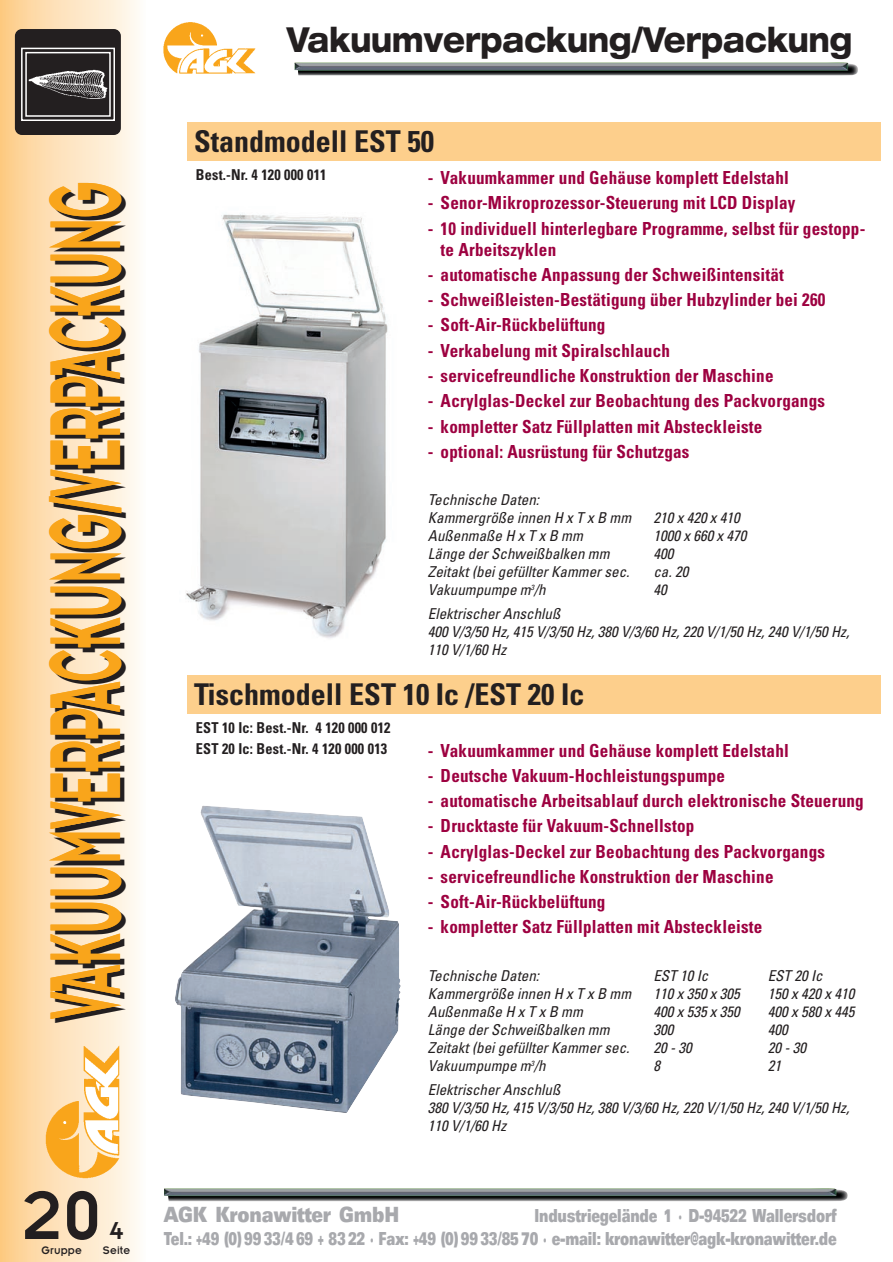
<style>
.page{position:relative;width:893px;height:1262px;background:#fff}
.page>*{position:absolute;margin:0;border:0;box-sizing:border-box;transform-origin:0 0}
.t1{font:110.1px "Insignia";color:#231f20;scale:.45 1}
.t2{font:75px "Insignia";color:#231f20;scale:.95 1}
.t3{font:800 expanded 34.5px "Helvetica Neue";color:#231f20;scale:.78 1}
.t4{font:700 condensed 30px "Univers";color:#231f20}
.t5{font:27px "Insignia";color:#231f20}
.t6{font:900 expanded 21px "Univers";letter-spacing:-.015em;color:#a8a9ad;scale:.65 1}
.t7{font:700 condensed 18px/21px "Univers";letter-spacing:.015em;color:#9d0140;scale:.95 1}
.t8{font:900 expanded 18px "Univers";letter-spacing:-.015em;color:#a8a9ad;scale:.57 1}
.t9{font:italic condensed 15px/18px "Univers";color:#231f20}
.t10{font:700 condensed 15px/21px "Univers";letter-spacing:.015em;color:#231f20;scale:.95 1}
.t11{font:12px "Insignia";letter-spacing:.015em;color:#231f20;scale:.95 1}
</style>
<div class="page">
<div style="left:187px;top:123px;width:693px;height:38px;background:#fdcf8c"></div>
<img style="left:186px;top:214px;width:202px;height:424px">
<div style="left:187px;top:675px;width:693px;height:39px;background:#fdcf8c"></div>
<img style="left:175px;top:805px;width:226px;height:308px">
<svg style="left:175px;top:1099px;width:77px;height:14px"></svg>
<hr style="left:141px;top:0;width:3px;height:1261px;background:#fefdfa">
<hr style="left:138px;top:0;width:3px;height:1261px;background:#fefcf7">
<hr style="left:135px;top:0;width:3px;height:1261px;background:#fefbf4">
<hr style="left:132px;top:0;width:3px;height:1261px;background:#fef9f1">
<hr style="left:129px;top:0;width:3px;height:1261px;background:#fef8ef">
<hr style="left:126px;top:0;width:3px;height:1261px;background:#fef7eb">
<hr style="left:123px;top:0;width:3px;height:1261px;background:#fef6e8">
<hr style="left:120px;top:0;width:3px;height:1261px;background:#fef5e5">
<hr style="left:117px;top:0;width:3px;height:1261px;background:#fef3e2">
<hr style="left:114px;top:0;width:3px;height:1261px;background:#fef2df">
<hr style="left:111px;top:0;width:3px;height:1261px;background:#fef1dc">
<hr style="left:108px;top:0;width:3px;height:1261px;background:#fef0d9">
<hr style="left:105px;top:0;width:3px;height:1261px;background:#feefd7">
<hr style="left:102px;top:0;width:3px;height:1261px;background:#feedd4">
<hr style="left:99px;top:0;width:3px;height:1261px;background:#feecd2">
<hr style="left:96px;top:0;width:3px;height:1261px;background:#feebce">
<hr style="left:93px;top:0;width:3px;height:1261px;background:#feeacb">
<hr style="left:90px;top:0;width:3px;height:1261px;background:#fee9c9">
<hr style="left:87px;top:0;width:3px;height:1261px;background:#fee7c6">
<hr style="left:85px;top:0;width:4px;height:1261px;background:#feeacd">
<hr style="left:81px;top:0;width:4px;height:1261px;background:#fee8cb">
<hr style="left:77px;top:0;width:4px;height:1261px;background:#fee7c8">
<hr style="left:73px;top:0;width:4px;height:1261px;background:#fee6c5">
<hr style="left:69px;top:0;width:4px;height:1261px;background:#fee6c3">
<hr style="left:65px;top:0;width:4px;height:1261px;background:#fee4c0">
<hr style="left:61px;top:0;width:4px;height:1261px;background:#fee3bf">
<hr style="left:57px;top:0;width:4px;height:1261px;background:#fee2bb">
<hr style="left:53px;top:0;width:4px;height:1261px;background:#fee1b9">
<hr style="left:49px;top:0;width:4px;height:1261px;background:#fedfb5">
<hr style="left:45px;top:0;width:4px;height:1261px;background:#fedeb3">
<hr style="left:41px;top:0;width:4px;height:1261px;background:#feddaf">
<hr style="left:38px;top:0;width:3px;height:1261px;background:#fed69e">
<hr style="left:35px;top:0;width:3px;height:1261px;background:#fdd59b">
<hr style="left:32px;top:0;width:3px;height:1261px;background:#fdd499">
<hr style="left:29px;top:0;width:3px;height:1261px;background:#fed397">
<hr style="left:26px;top:0;width:3px;height:1261px;background:#fed295">
<hr style="left:23px;top:0;width:3px;height:1261px;background:#fdd192">
<hr style="left:20px;top:0;width:3px;height:1261px;background:#fdd090">
<hr style="left:17px;top:0;width:3px;height:1261px;background:#fdd08d">
<hr style="left:14px;top:0;width:3px;height:1261px;background:#fdce8b">
<hr style="left:11px;top:0;width:3px;height:1261px;background:#fdcd89">
<hr style="left:8px;top:0;width:3px;height:1261px;background:#fdcc86">
<hr style="left:5px;top:0;width:3px;height:1261px;background:#fdcc84">
<hr style="left:2px;top:0;width:3px;height:1261px;background:#fdcb82">
<hr style="left:0;top:0;width:2px;height:1261px;background:#fdc97f">
<img style="left:45px;top:1046px;width:74px;height:133px">
<div style="left:15px;top:29px;width:106px;height:106px;background:#231f20;border-radius:7px"></div>
<img style="left:163px;top:22px;width:92px;height:52px">
<img style="left:294px;top:62px;width:564px;height:13px">
<img style="left:164px;top:1188px;width:683px;height:13px">
<svg style="left:21px;top:47px;width:94px;height:74px"></svg>
<img style="left:29px;top:69px;width:78px;height:36px">
<h1 class="t1" style="left:55px;top:1022px;width:1862px;rotate:-90deg">VAKUUMVERPACKUNG/VERPACKUNG</h1>
<h2 class="t2" style="left:22px;top:1191px;width:85px">20</h2>
<h3 class="t5" style="left:110px;top:1222px;width:16px">4</h3>
<p class="t11" style="left:103px;top:1246px;width:30px">Seite</p>
<p class="t11" style="left:42px;top:1246px;width:44px">Gruppe</p>
<h3 class="t3" style="left:287px;top:27px;width:726px">Vakuumverpackung/Verpackung</h3>
<h3 class="t4" style="left:194px;top:131px;width:241px">Standmodell EST 50</h3>
<p class="t7" style="left:428px;top:169px;width:381px">- Vakuumkammer und Gehäuse komplett Edelstahl</p>
<p class="t7" style="left:428px;top:194px;width:388px">- Senor-Mikroprozessor-Steuerung mit LCD Display</p>
<p class="t7" style="left:440px;top:220px;width:448px;text-indent:-13px">- 10 individuell hinterlegbare Programme, selbst für gestopp&shy;te Arbeitszyklen</p>
<p class="t7" style="left:428px;top:266px;width:376px">- automatische Anpassung der Schweißintensität</p>
<p class="t7" style="left:428px;top:291px;width:420px">- Schweißleisten-Bestätigung über Hubzylinder bei 260</p>
<p class="t7" style="left:428px;top:316px;width:188px">- Soft-Air-Rückbelüftung</p>
<p class="t7" style="left:428px;top:342px;width:256px">- Verkabelung mit Spiralschlauch</p>
<p class="t7" style="left:428px;top:367px;width:365px">- servicefreundliche Konstruktion der Maschine</p>
<p class="t7" style="left:428px;top:392px;width:419px">- Acrylglas-Deckel zur Beobachtung des Packvorgangs</p>
<p class="t7" style="left:428px;top:417px;width:353px">- kompletter Satz Füllplatten mit Absteckleiste</p>
<p class="t7" style="left:428px;top:443px;width:277px">- optional: Ausrüstung für Schutzgas</p>
<p class="t9" style="left:428px;top:492px;width:205px">Technische Daten:<br>Kammergröße innen H x T x B mm</p>
<p class="t10" style="left:196px;top:166px;width:139px">Best.-Nr. 4 120 000 011</p>
<p class="t9" style="left:653px;top:510px;width:88px">210 x 420 x 410</p>
<p class="t9" style="left:428px;top:528px;width:156px">Außenmaße H x T x B mm</p>
<p class="t9" style="left:653px;top:528px;width:95px">1000 x 660 x 470</p>
<p class="t9" style="left:428px;top:546px;width:183px">Länge der Schweißbalken mm</p>
<p class="t9" style="left:653px;top:546px;width:21px">400</p>
<p class="t9" style="left:428px;top:564px;width:203px">Zeitakt (bei gefüllter Kammer sec.</p>
<p class="t9" style="left:653px;top:564px;width:36px">ca. 20</p>
<p class="t9" style="left:428px;top:582px;width:119px">Vakuumpumpe m<sup>3</sup>/h</p>
<p class="t9" style="left:653px;top:582px;width:15px">40</p>
<p class="t9" style="left:428px;top:606px;width:423px">Elektrischer Anschluß<br>400 V/3/50 Hz, 415 V/3/50 Hz, 380 V/3/60 Hz, 220 V/1/50 Hz, 240 V/1/50 Hz,<br>110 V/1/60 Hz</p>
<h3 class="t4" style="left:194px;top:683px;width:392px">Tischmodell EST 10 Ic /EST 20 Ic</h3>
<p class="t10" style="left:196px;top:719px;width:206px">EST 10 Ic: Best.-Nr. 4 120 000 012<br>EST 20 Ic: Best.-Nr. 4 120 000 013</p>
<p class="t7" style="left:428px;top:741px;width:381px">- Vakuumkammer und Gehäuse komplett Edelstahl</p>
<p class="t7" style="left:428px;top:767px;width:314px">- Deutsche Vakuum-Hochleistungspumpe</p>
<p class="t7" style="left:428px;top:792px;width:460px">- automatische Arbeitsablauf durch elektronische Steuerung</p>
<p class="t7" style="left:428px;top:817px;width:282px">- Drucktaste für Vakuum-Schnellstop</p>
<p class="t7" style="left:428px;top:842px;width:419px">- Acrylglas-Deckel zur Beobachtung des Packvorgangs</p>
<p class="t7" style="left:428px;top:868px;width:365px">- servicefreundliche Konstruktion der Maschine</p>
<p class="t7" style="left:428px;top:893px;width:188px">- Soft-Air-Rückbelüftung</p>
<p class="t7" style="left:428px;top:918px;width:353px">- kompletter Satz Füllplatten mit Absteckleiste</p>
<p class="t9" style="left:428px;top:968px;width:113px">Technische Daten:</p>
<p class="t9" style="left:653px;top:968px;width:56px">EST 10 Ic</p>
<p class="t9" style="left:767px;top:968px;width:56px">EST 20 Ic</p>
<p class="t9" style="left:428px;top:986px;width:205px">Kammergröße innen H x T x B mm</p>
<p class="t9" style="left:653px;top:986px;width:88px">110 x 350 x 305</p>
<p class="t9" style="left:767px;top:986px;width:88px">150 x 420 x 410</p>
<p class="t9" style="left:428px;top:1004px;width:156px">Außenmaße H x T x B mm</p>
<p class="t9" style="left:653px;top:1004px;width:88px">400 x 535 x 350</p>
<p class="t9" style="left:767px;top:1004px;width:88px">400 x 580 x 445</p>
<p class="t9" style="left:428px;top:1022px;width:183px">Länge der Schweißbalken mm</p>
<p class="t9" style="left:653px;top:1022px;width:21px">300</p>
<p class="t9" style="left:767px;top:1022px;width:21px">400</p>
<p class="t9" style="left:428px;top:1040px;width:203px">Zeitakt (bei gefüllter Kammer sec.</p>
<p class="t9" style="left:653px;top:1040px;width:40px">20 - 30</p>
<p class="t9" style="left:767px;top:1040px;width:40px">20 - 30</p>
<p class="t9" style="left:428px;top:1058px;width:119px">Vakuumpumpe m<sup>3</sup>/h</p>
<p class="t9" style="left:653px;top:1058px;width:8px">8</p>
<p class="t9" style="left:767px;top:1058px;width:15px">21</p>
<p class="t9" style="left:428px;top:1082px;width:423px">Elektrischer Anschluß<br>380 V/3/50 Hz, 415 V/3/50 Hz, 380 V/3/60 Hz, 220 V/1/50 Hz, 240 V/1/50 Hz,<br>110 V/1/60 Hz</p>
<p class="t6" style="left:164px;top:1206px;width:364px">AGK Kronawitter GmbH</p>
<p class="t8" style="left:534px;top:1209px;width:531px">Industriegelände 1 · D-94522 Wallersdorf</p>
<p class="t8" style="left:164px;top:1232px;width:1182px">Tel.: +49 (0) 99 33/4 69 + 83 22 · Fax: +49 (0) 99 33/85 70 · e-mail: kronawitter@agk-kronawitter.de</p>
</div>
